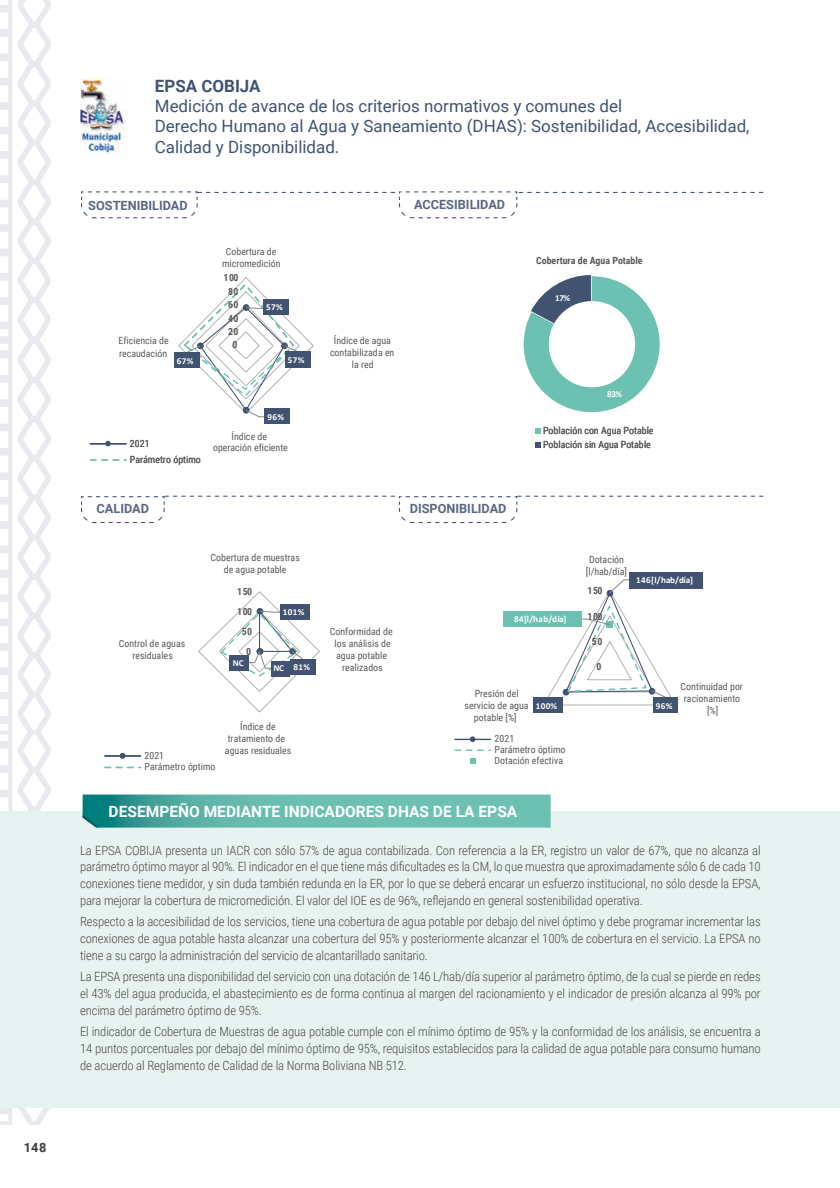
<style>
.page{position:relative;width:840px;height:1188px;background:#fff}
.page>*{position:absolute;margin:0;border:0;box-sizing:border-box;transform-origin:0 0}
.t1{font:16.95px/20.4px "Roboto";color:#405371}
.t2{font:700 16.95px "Roboto";color:#405371}
.t3{font:700 15.6px "Roboto";color:#fff}
.t4{font:300 12.75px/17px "Roboto Condensed";letter-spacing:-.01em;color:#4a4a49;text-align:justify}
.t5{font:700 12.75px "Roboto";color:#596782}
.t6{font:700 12.75px "Roboto";color:#3c3c3b}
.t7{font:9.9px/12px "Roboto Condensed";color:#5a5a5a;text-align:center}
.t8{font:700 9.9px "Roboto Condensed";color:#5a5a5a}
.t9{font:700 9.15px "Calibri";letter-spacing:.04em;color:#fff}
.t10{font:700 9.15px "Calibri";letter-spacing:.02em;color:#fff}
</style>
<div class="page">
<svg style="left:0;top:0;width:12px;height:1125px"></svg>
<svg style="left:18px;top:0;width:33px;height:1125px"></svg>
<img style="left:80px;top:79px;width:48px;height:75px">
<div style="left:0;top:811px;width:840px;height:297px;background:#e7f3f1"></div>
<svg style="left:81px;top:191px;width:682px;height:28px"></svg>
<svg style="left:81px;top:496px;width:682px;height:28px"></svg>
<svg style="left:83px;top:795px;width:468px;height:33px;background:#5eb5a9"></svg>
<svg style="left:178px;top:277px;width:136px;height:140px"></svg>
<div style="left:264px;top:299px;width:25px;height:16px;background:#415371"></div>
<div style="left:285px;top:351px;width:25px;height:17px;background:#415371"></div>
<div style="left:265px;top:408px;width:25px;height:16px;background:#415371"></div>
<div style="left:174px;top:352px;width:25px;height:16px;background:#415371"></div>
<svg style="left:524px;top:275px;width:136px;height:137px"></svg>
<svg style="left:105px;top:441px;width:6px;height:5px"></svg>
<svg style="left:535px;top:429px;width:6px;height:5px"></svg>
<svg style="left:535px;top:442px;width:6px;height:6px"></svg>
<hr style="left:90px;top:443px;width:36px;height:1px;background:#415371">
<svg style="left:90px;top:459px;width:36px;height:2px"></svg>
<svg style="left:198px;top:591px;width:122px;height:122px"></svg>
<div style="left:280px;top:604px;width:30px;height:16px;background:#415371"></div>
<div style="left:290px;top:659px;width:26px;height:16px;background:#415371"></div>
<div style="left:271px;top:661px;width:18px;height:16px;background:#415371"></div>
<div style="left:230px;top:655px;width:19px;height:16px;background:#415371"></div>
<div style="left:630px;top:572px;width:73px;height:17px;background:#415371"></div>
<div style="left:654px;top:698px;width:24px;height:15px;background:#415371"></div>
<div style="left:533px;top:698px;width:30px;height:15px;background:#415371"></div>
<svg style="left:543px;top:579px;width:133px;height:127px"></svg>
<div style="left:503px;top:611px;width:79px;height:16px;background:#6cc1b3"></div>
<hr style="left:455px;top:739px;width:36px;height:1px;background:#415371">
<svg style="left:470px;top:736px;width:5px;height:6px"></svg>
<svg style="left:455px;top:750px;width:36px;height:1px"></svg>
<svg style="left:470px;top:758px;width:5px;height:6px"></svg>
<hr style="left:105px;top:755px;width:36px;height:2px;background:#415371">
<svg style="left:120px;top:753px;width:5px;height:6px"></svg>
<svg style="left:105px;top:767px;width:36px;height:1px"></svg>
<p class="t6" style="left:23px;top:1139px;width:25px">148</p>
<h1 class="t2" style="left:155px;top:74px;width:107px">EPSA COBIJA</h1>
<h1 class="t1" style="left:155px;top:95px;width:596px">Medición de avance de los criterios normativos y comunes del<br>Derecho Humano al Agua y Saneamiento (DHAS): Sostenibilidad, Accesibilidad,<br>Calidad y Disponibilidad.</h1>
<p class="t5" style="left:88px;top:196px;width:101px">SOSTENIBILIDAD</p>
<p class="t5" style="left:414px;top:195px;width:93px">ACCESIBILIDAD</p>
<p class="t7" style="left:222px;top:246px;width:60px">Cobertura de micromedición</p>
<p class="t8" style="left:224px;top:271px;width:16px">100</p>
<p class="t7" style="left:119px;top:335px;width:52px;text-align:left">Eficiencia de recaudación</p>
<p class="t9" style="left:177px;top:354px;width:18px">67%</p>
<p class="t8" style="left:228px;top:284px;width:12px">80</p>
<p class="t8" style="left:228px;top:298px;width:12px">60</p>
<p class="t8" style="left:228px;top:311px;width:12px">40</p>
<p class="t8" style="left:228px;top:325px;width:12px">20</p>
<p class="t8" style="left:224px;top:335px;width:16px">100</p>
<p class="t8" style="left:233px;top:338px;width:7px">0</p>
<p class="t9" style="left:266px;top:301px;width:18px">57%</p>
<p class="t9" style="left:288px;top:354px;width:18px">57%</p>
<p class="t9" style="left:268px;top:410px;width:18px">96%</p>
<p class="t7" style="left:330px;top:334px;width:66px">Índice de agua contabilizada en la red</p>
<p class="t8" style="left:536px;top:253px;width:108px">Cobertura de Agua Potable</p>
<p class="t9" style="left:555px;top:292px;width:17px">17%</p>
<p class="t9" style="left:607px;top:388px;width:17px">83%</p>
<p class="t7" style="left:543px;top:424px;width:112px">Población con Agua Potable</p>
<p class="t7" style="left:213px;top:430px;width:76px">Índice de operación eficiente</p>
<p class="t7" style="left:130px;top:437px;width:21px">2021</p>
<p class="t7" style="left:543px;top:438px;width:109px">Población sin Agua Potable</p>
<p class="t7" style="left:130px;top:453px;width:72px">Parámetro óptimo</p>
<p class="t5" style="left:97px;top:500px;width:54px">CALIDAD</p>
<p class="t5" style="left:410px;top:500px;width:98px">DISPONIBILIDAD</p>
<p class="t7" style="left:130px;top:501px;width:21px">2021</p>
<p class="t7" style="left:119px;top:637px;width:68px">Control de aguas residuales</p>
<p class="t7" style="left:211px;top:551px;width:91px">Cobertura de muestras de agua potable</p>
<p class="t8" style="left:242px;top:560px;width:12px">50</p>
<p class="t8" style="left:246px;top:580px;width:7px">0</p>
<p class="t8" style="left:237px;top:584px;width:16px">150</p>
<p class="t8" style="left:237px;top:604px;width:16px">100</p>
<p class="t8" style="left:242px;top:624px;width:12px">50</p>
<p class="t8" style="left:246px;top:644px;width:7px">0</p>
<p class="t9" style="left:233px;top:657px;width:12px">NC</p>
<p class="t9" style="left:283px;top:606px;width:23px">101%</p>
<p class="t9" style="left:273px;top:660px;width:38px">NC 81%</p>
<p class="t7" style="left:330px;top:625px;width:64px">Conformidad de los análisis de agua potable realizados</p>
<p class="t9" style="left:514px;top:613px;width:54px">84[l/hab/día]</p>
<p class="t7" style="left:586px;top:553px;width:43px">Dotación [l/hab/día]</p>
<p class="t8" style="left:592px;top:570px;width:12px">50</p>
<p class="t8" style="left:588px;top:584px;width:16px">150</p>
<p class="t8" style="left:588px;top:609px;width:16px">100</p>
<p class="t8" style="left:592px;top:634px;width:12px">50</p>
<p class="t8" style="left:596px;top:660px;width:7px">0</p>
<p class="t10" style="left:636px;top:574px;width:58px">146[l/hab/día]</p>
<p class="t7" style="left:145px;top:749px;width:72px;line-height:11.4px;text-align:left">2021<br>Parámetro óptimo</p>
<p class="t7" style="left:225px;top:720px;width:68px">Índice de tratamiento de aguas residuales</p>
<p class="t7" style="left:465px;top:687px;width:65px">Presión del servicio de agua potable [%]</p>
<p class="t7" style="left:495px;top:733px;width:72px;line-height:10.9px;text-align:left">2021<br>Parámetro óptimo<br>Dotación efectiva</p>
<p class="t9" style="left:536px;top:699px;width:23px">100%</p>
<p class="t9" style="left:656px;top:699px;width:18px">96%</p>
<p class="t7" style="left:681px;top:680px;width:64px">Continuidad por racionamiento [%]</p>
<p class="t3" style="left:109px;top:800px;width:410px">DESEMPEÑO MEDIANTE INDICADORES DHAS DE LA EPSA</p>
<p class="t4" style="left:80px;top:841px;width:682px">La EPSA COBIJA presenta un IACR con sólo 57% de agua contabilizada. Con referencia a la ER, registro un valor de 67%, que no alcanza al parámetro óptimo mayor al 90%. El indicador en el que tiene más dificultades es la CM, lo que muestra que aproximadamente sólo 6 de cada 10 conexiones tiene medidor, y sin duda también redunda en la ER, por lo que se deberá encarar un esfuerzo institucional, no sólo desde la EPSA, para mejorar la cobertura de micromedición. El valor del IOE es de 96%, reflejando en general sostenibilidad operativa.</p>
<p class="t4" style="left:80px;top:913px;width:682px">Respecto a la accesibilidad de los servicios, tiene una cobertura de agua potable por debajo del nivel óptimo y debe programar incrementar las conexiones de agua potable hasta alcanzar una cobertura del 95% y posteriormente alcanzar el 100% de cobertura en el servicio. La EPSA no tiene a su cargo la administración del servicio de alcantarillado sanitario.</p>
<p class="t4" style="left:80px;top:968px;width:682px">La EPSA presenta una disponibilidad del servicio con una dotación de 146 L/hab/día superior al parámetro óptimo, de la cual se pierde en redes el 43% del agua producida, el abastecimiento es de forma continua al margen del racionamiento y el indicador de presión alcanza al 99% por encima del parámetro óptimo de 95%.</p>
<p class="t4" style="left:80px;top:1023px;width:682px">El indicador de Cobertura de Muestras de agua potable cumple con el mínimo óptimo de 95% y la conformidad de los análisis, se encuentra a 14 puntos porcentuales por debajo del mínimo óptimo de 95%, requisitos establecidos para la calidad de agua potable para consumo humano de acuerdo al Reglamento de Calidad de la Norma Boliviana NB 512.</p>
</div>
